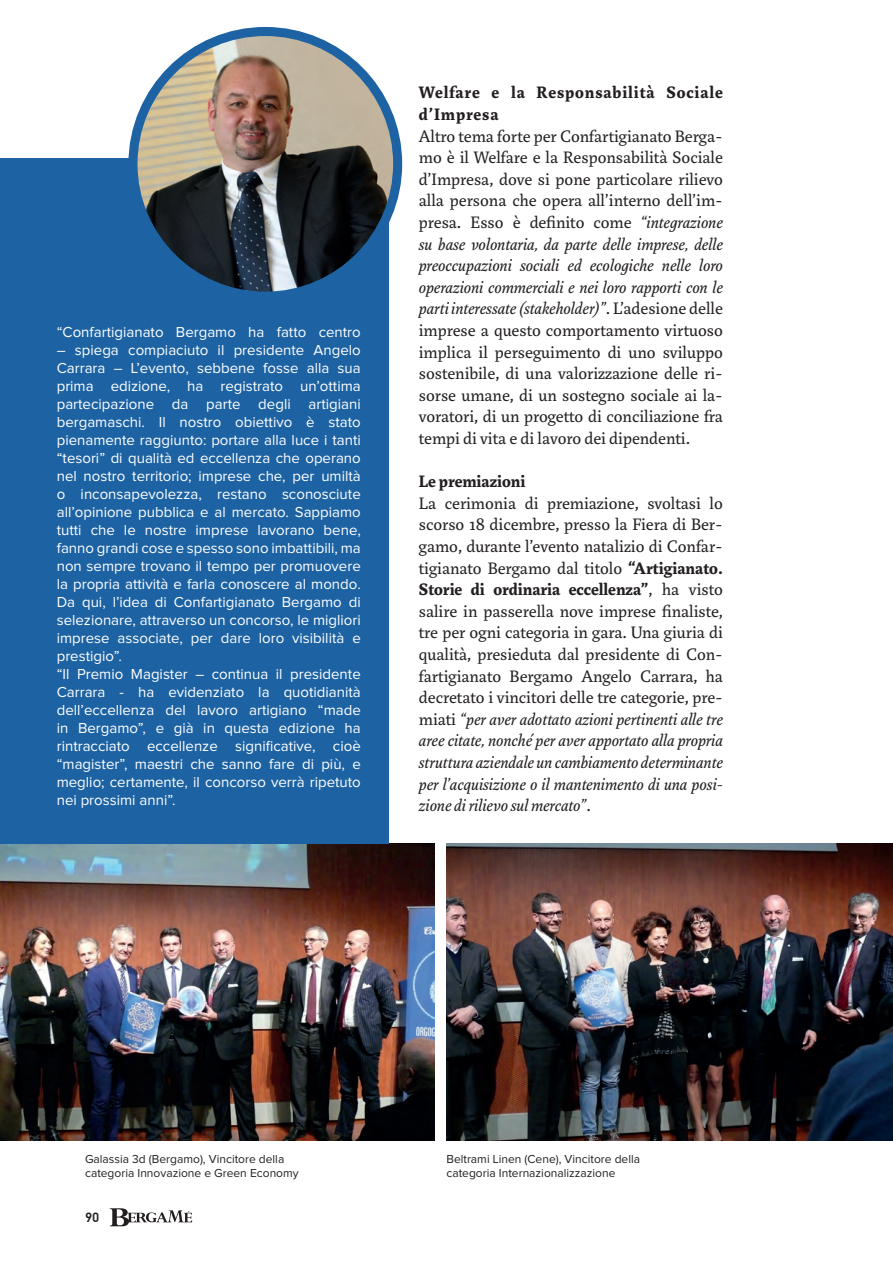
<style>
.page{position:relative;width:893px;height:1263px;background:#fff}
.page>*{position:absolute;margin:0;border:0;box-sizing:border-box;transform-origin:0 0}
.t1{font:18px/21.6px "Marat Pro";color:#231f20;text-align:justify}
.t2{font:700 18px/21.6px "Marat Pro";letter-spacing:.05em;color:#231f20}
.t3{font:700 18px "Marat Pro";color:#231f20}
.t4{font:15px/18px "Proxima Nova";color:#fff}
.t5{font:500 13.5px "PF Din Text Pro";color:#231f20}
.t6{font:12px/14.4px "Proxima Nova";color:#231f20}
.s1{font-style:italic}
.s2{font-weight:700}
</style>
<div class="page">
<img style="left:0;top:843px;width:434px;height:298px">
<img style="left:446px;top:843px;width:447px;height:298px">
<svg style="left:110px;top:1208px;width:82px;height:18px"></svg>
<div style="left:0;top:158px;width:388px;height:686px;background:#1d63a3"></div>
<img style="left:133px;top:31px;width:265px;height:265px;border-radius:132px">
<div style="left:128px;top:27px;width:274px;height:274px;border:9px solid #1d63a3;border-radius:50%"></div>
<p class="t4" style="left:57px;top:324px;width:306px">“Confartigianato Bergamo ha fatto centro</p>
<p class="t4" style="left:57px;top:342px;width:306px">– spiega compiaciuto il presidente Angelo Carrara – L’evento, sebbene fosse alla sua prima edizione, ha registrato un’ottima partecipazione da parte degli artigiani bergamaschi. Il nostro obiettivo è stato pienamente raggiunto: portare alla luce i tanti “tesori” di qualità ed eccellenza che operano nel nostro territorio; imprese che, per umiltà o inconsapevolezza, restano sconosciute all’opinione pubblica e al mercato. Sappiamo tutti che le nostre imprese lavorano bene, fanno grandi cose e spesso sono imbattibili, ma non sempre trovano il tempo per promuovere la propria attività e farla conoscere al mondo.<br>Da qui, l’idea di Confartigianato Bergamo di selezionare, attraverso un concorso, le migliori imprese associate, per dare loro visibilità e prestigio”.<br>“Il Premio Magister – continua il presidente Carrara - ha evidenziato la quotidianità dell’eccellenza del lavoro artigiano “made in Bergamo”, e già in questa edizione ha rintracciato eccellenze significative, cioè “magister”, maestri che sanno fare di più, e meglio; certamente, il concorso verrà ripetuto nei prossimi anni”.</p>
<p class="t2" style="left:419px;top:82px;width:306px">Welfare e la Responsabilità Sociale d’Impresa</p>
<p class="t1" style="left:419px;top:125px;width:306px">Altro tema forte per Confartigianato Berga&shy;mo è il Welfare e la Responsabilità Sociale d’Impresa, dove si pone particolare rilievo alla persona che opera all’interno dell’im&shy;presa. Esso è definito come <span class="s1">“integrazione su base volontaria, da parte delle imprese, delle preoccupazioni sociali ed ecologiche nelle loro operazioni commerciali e nei loro rapporti con le parti interessate (stakeholder)”</span>. L’adesione delle imprese a questo comportamento virtuoso implica il perseguimento di uno sviluppo sostenibile, di una valorizzazione delle ri&shy;sorse umane, di un sostegno sociale ai la&shy;voratori, di un progetto di conciliazione fra tempi di vita e di lavoro dei dipendenti.</p>
<p class="t3" style="left:419px;top:471px;width:108px">Le premiazioni</p>
<p class="t1" style="left:419px;top:493px;width:306px">La cerimonia di premiazione, svoltasi lo scorso 18 dicembre, presso la Fiera di Ber&shy;gamo, durante l’evento natalizio di Confar&shy;tigianato Bergamo dal titolo <span class="s2">“Artigianato.<br>Storie di ordinaria eccellenza”</span>, ha visto salire in passerella nove imprese finaliste, tre per ogni categoria in gara. Una giuria di qualità, presieduta dal presidente di Con&shy;fartigianato Bergamo Angelo Carrara, ha decretato i vincitori delle tre categorie, pre&shy;miati <span class="s1">“per aver adottato azioni pertinenti alle tre aree citate, nonché per aver apportato alla propria struttura aziendale un cambiamento determinante per l’acquisizione o il mantenimento di una posi&shy;zione di rilievo sul mercato”</span>.</p>
<p class="t6" style="left:85px;top:1152px;width:215px">Galassia 3d (Bergamo), Vincitore della categoria Innovazione e Green Economy</p>
<p class="t6" style="left:446px;top:1152px;width:195px">Beltrami Linen (Cene), Vincitore della categoria Internazionalizzazione</p>
<p class="t5" style="left:85px;top:1209px;width:16px">90</p>
</div>
